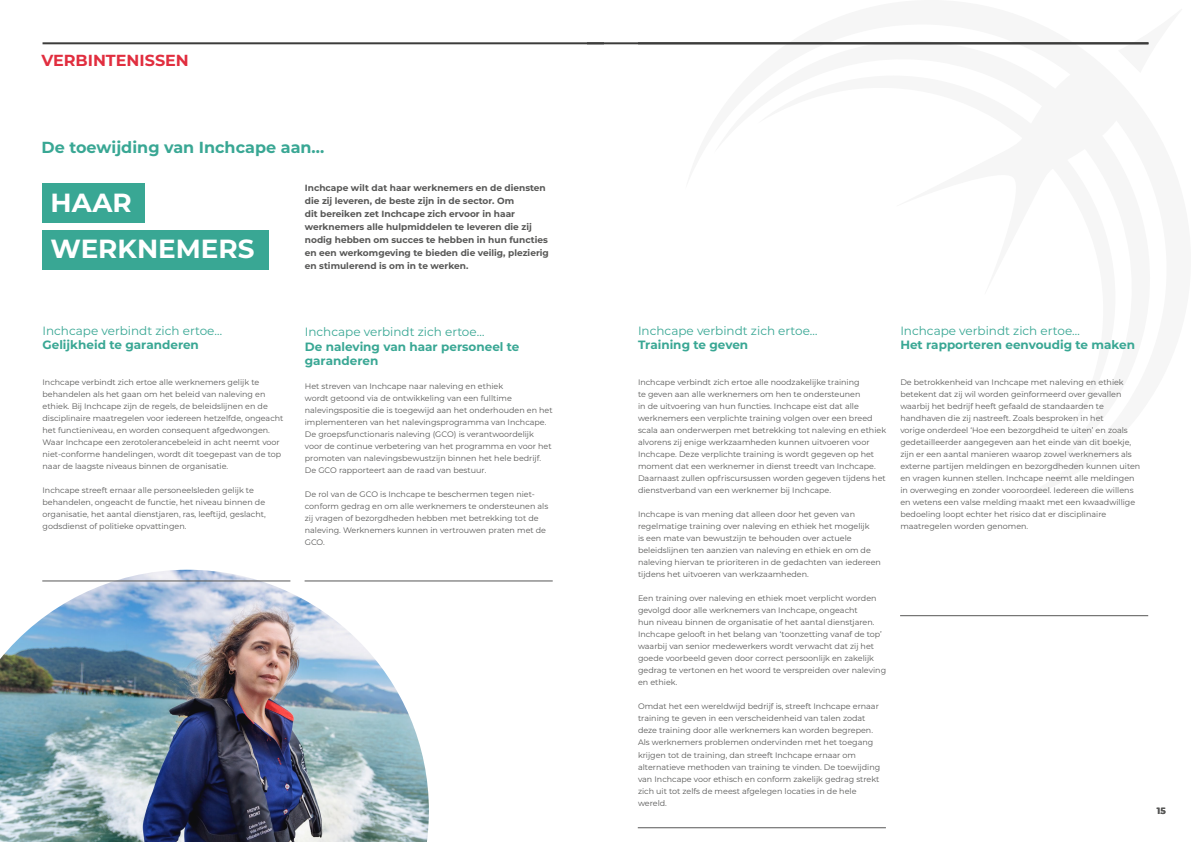
<style>
.page{position:relative;width:1191px;height:842px;background:#fff}
.page>*{position:absolute;margin:0;border:0;box-sizing:border-box;transform-origin:0 0}
.t1{font:700 26.2px/45.4px "Montserrat";color:#fff}
.t2{font:700 16px "Montserrat";color:#39a794}
.t3{font:700 16px "Montserrat";color:#e12e3f}
.t4{font:700 12px/14.4px "Montserrat";color:#39a794}
.t5{font:12px "Montserrat";color:#39a794}
.t6{font:700 9px/13px "Montserrat";color:#575756}
.t7{font:8px/12px "Montserrat";color:#575756}
</style>
<div class="page">
<svg style="left:1118px;top:42px;width:31px;height:3px"></svg>
<img style="left:0;top:570px;width:429px;height:272px">
<hr style="left:43px;top:42px;width:561px;height:2px;background:#3c3c3b">
<hr style="left:587px;top:42px;width:561px;height:2px;background:#3c3c3b">
<div style="left:43px;top:183px;width:102px;height:40px;background:#39a794"></div>
<div style="left:43px;top:230px;width:226px;height:39px;background:#39a794"></div>
<hr style="left:42px;top:580px;width:248px;height:1px;background:#575756">
<hr style="left:304px;top:580px;width:249px;height:1px;background:#575756">
<hr style="left:638px;top:827px;width:248px;height:1px;background:#575756">
<hr style="left:900px;top:615px;width:248px;height:1px;background:#575756">
<h2 class="t3" style="left:41px;top:48px;width:149px">VERBINTENISSEN</h2>
<h2 class="t2" style="left:42px;top:136px;width:284px">De toewijding van Inchcape aan...</h2>
<h1 class="t1" style="left:51px;top:179px;width:205px">HAAR<br>WERKNEMERS</h1>
<p class="t6" style="left:305px;top:181px;width:245px">Inchcape wilt dat haar werknemers en de diensten die zij leveren, de beste zijn in de sector. Om<br>dit bereiken zet Inchcape zich ervoor in haar werknemers alle hulpmiddelen te leveren die zij nodig hebben om succes te hebben in hun functies en een werkomgeving te bieden die veilig, plezierig en stimulerend is om in te werken.</p>
<h3 class="t5" style="left:43px;top:322px;width:181px">Inchcape verbindt zich ertoe…</h3>
<h3 class="t4" style="left:43px;top:337px;width:158px">Gelijkheid te garanderen</h3>
<p class="t7" style="left:43px;top:376px;width:242px">Inchcape verbindt zich ertoe alle werknemers gelijk te behandelen als het gaan om het beleid van naleving en ethiek. Bij Inchcape zijn de regels, de beleidslijnen en de disciplinaire maatregelen voor iedereen hetzelfde, ongeacht het functieniveau, en worden consequent afgedwongen.<br>Waar Inchcape een zerotolerancebeleid in acht neemt voor niet-conforme handelingen, wordt dit toegepast van de top naar de laagste niveaus binnen de organisatie.</p>
<p class="t7" style="left:43px;top:484px;width:225px">Inchcape streeft ernaar alle personeelsleden gelijk te behandelen, ongeacht de functie, het niveau binnen de organisatie, het aantal dienstjaren, ras, leeftijd, geslacht, godsdienst of politieke opvattingen.</p>
<h3 class="t5" style="left:305px;top:324px;width:181px">Inchcape verbindt zich ertoe…</h3>
<h3 class="t4" style="left:305px;top:339px;width:216px">De naleving van haar personeel te garanderen</h3>
<p class="t7" style="left:305px;top:380px;width:249px">Het streven van Inchcape naar naleving en ethiek<br>wordt getoond via de ontwikkeling van een fulltime nalevingspositie die is toegewijd aan het onderhouden en het implementeren van het nalevingsprogramma van Inchcape.<br>De groepsfunctionaris naleving (GCO) is verantwoordelijk voor de continue verbetering van het programma en voor het promoten van nalevingsbewustzijn binnen het hele bedrijf.<br>De GCO rapporteert aan de raad van bestuur.</p>
<p class="t7" style="left:305px;top:488px;width:245px">De rol van de GCO is Inchcape te beschermen tegen niet&shy;conform gedrag en om alle werknemers te ondersteunen als zij vragen of bezorgdheden hebben met betrekking tot de naleving. Werknemers kunnen in vertrouwen praten met de GCO.</p>
<h3 class="t5" style="left:638px;top:322px;width:181px">Inchcape verbindt zich ertoe…</h3>
<h3 class="t4" style="left:638px;top:337px;width:112px">Training te geven</h3>
<p class="t7" style="left:638px;top:376px;width:250px">Inchcape verbindt zich ertoe alle noodzakelijke training<br>te geven aan alle werknemers om hen te ondersteunen<br>in de uitvoering van hun functies. Inchcape eist dat alle werknemers een verplichte training volgen over een breed scala aan onderwerpen met betrekking tot naleving en ethiek alvorens zij enige werkzaamheden kunnen uitvoeren voor Inchcape. Deze verplichte training is wordt gegeven op het moment dat een werknemer in dienst treedt van Inchcape.<br>Daarnaast zullen opfriscursussen worden gegeven tijdens het dienstverband van een werknemer bij Inchcape.</p>
<p class="t7" style="left:638px;top:508px;width:244px">Inchcape is van mening dat alleen door het geven van regelmatige training over naleving en ethiek het mogelijk<br>is een mate van bewustzijn te behouden over actuele beleidslijnen ten aanzien van naleving en ethiek en om de naleving hiervan te prioriteren in de gedachten van iedereen tijdens het uitvoeren van werkzaamheden.</p>
<p class="t7" style="left:638px;top:592px;width:250px">Een training over naleving en ethiek moet verplicht worden gevolgd door alle werknemers van Inchcape, ongeacht<br>hun niveau binnen de organisatie of het aantal dienstjaren.<br>Inchcape gelooft in het belang van ‘toonzetting vanaf de top’ waarbij van senior medewerkers wordt verwacht dat zij het goede voorbeeld geven door correct persoonlijk en zakelijk gedrag te vertonen en het woord te verspreiden over naleving en ethiek.</p>
<p class="t7" style="left:638px;top:700px;width:244px">Omdat het een wereldwijd bedrijf is, streeft Inchcape ernaar training te geven in een verscheidenheid van talen zodat deze training door alle werknemers kan worden begrepen.<br>Als werknemers problemen ondervinden met het toegang krijgen tot de training, dan streeft Inchcape ernaar om alternatieve methoden van training te vinden. De toewijding van Inchcape voor ethisch en conform zakelijk gedrag strekt zich uit tot zelfs de meest afgelegen locaties in de hele wereld.</p>
<h3 class="t5" style="left:900px;top:322px;width:181px">Inchcape verbindt zich ertoe…</h3>
<h3 class="t4" style="left:900px;top:337px;width:236px">Het rapporteren eenvoudig te maken</h3>
<p class="t7" style="left:900px;top:376px;width:241px">De betrokkenheid van Inchcape met naleving en ethiek betekent dat zij wil worden geïnformeerd over gevallen waarbij het bedrijf heeft gefaald de standaarden te handhaven die zij nastreeft. Zoals besproken in het<br>vorige onderdeel ‘Hoe een bezorgdheid te uiten’ en zoals gedetailleerder aangegeven aan het einde van dit boekje, zijn er een aantal manieren waarop zowel werknemers als externe partijen meldingen en bezorgdheden kunnen uiten en vragen kunnen stellen. Inchcape neemt alle meldingen in overweging en zonder vooroordeel. Iedereen die willens en wetens een valse melding maakt met een kwaadwillige bedoeling loopt echter het risico dat er disciplinaire maatregelen worden genomen.</p>
<p class="t6" style="left:1157px;top:803px;width:10px">15</p>
</div>
